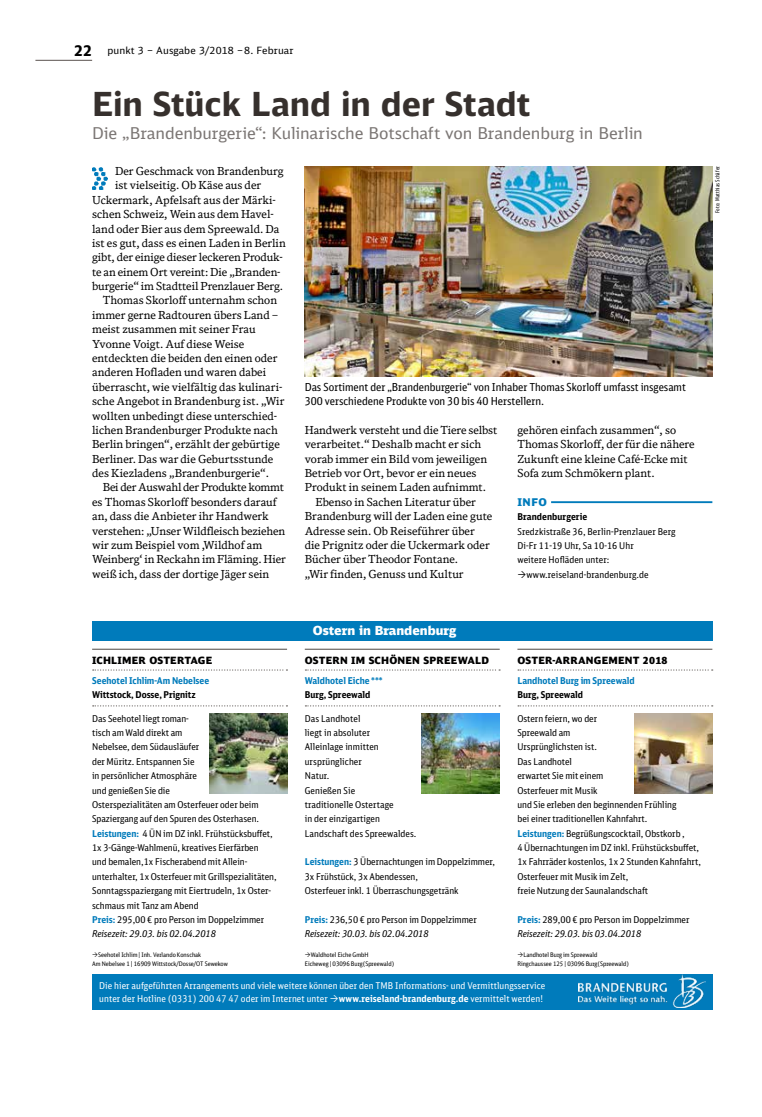
<style>
.page{position:relative;width:762px;height:1117px;background:#fff}
.page>*{position:absolute;margin:0;border:0;box-sizing:border-box;transform-origin:0 0}
.t1{font:700 33.12px "DB Sans Alternate";letter-spacing:-.005em;color:#36302d}
.t2{font:16.25px "DB Sans";letter-spacing:-.005em;color:#7b7674}
.t3{font:900 12.5px "DB Sans";color:#fff}
.t4{font:11px/14.4px "DB News";color:#000}
.t5{font:11px/14.4px "DB Sans Cond";color:#000}
.t6{font:11px "DB News";letter-spacing:-.02em;color:#000}
.t7{font:900 10.62px "DB Sans";color:#007bbb}
.t8{font:900 10px "DB Sans";letter-spacing:.02em;color:#000}
.t9{font:10px "DB Sans";letter-spacing:.01em;color:#000}
.t10{font:9.38px/14.4px "DB Sans Cond";color:#000}
.t11{font:9.38px/12.5px "DB Sans Cond";letter-spacing:.01em;color:#fff}
.t12{font:700 9.38px/14.4px "DB Sans Cond";color:#007bbb}
.t13{font:700 9.38px "DB Sans Cond";letter-spacing:.01em;color:#000}
.t14{font:6.25px/8.8px "DB Sans Cond";color:#000}
.t15{font:5.62px "DB Sans Comp";letter-spacing:.01em;color:#000}
.s1{font-weight:700;font-size:15px}
.s2{color:#000}
.s3{font-weight:700;color:#007bbb}
.s4{font-style:italic}
.s5{font-weight:700}
</style>
<div class="page">
<hr style="left:35px;top:60px;width:57px;height:1px;background:#5a534f">
<div style="left:92px;top:620px;width:620px;height:20px;background:#007bbb"></div>
<div style="left:92px;top:973px;width:620px;height:36px;background:#007bbb"></div>
<img style="left:579px;top:974px;width:127px;height:32px">
<hr style="left:92px;top:648px;width:195px;height:1px;background:#716c69">
<svg style="left:93px;top:669px;width:194px;height:1px"></svg>
<svg style="left:93px;top:705px;width:194px;height:1px"></svg>
<hr style="left:305px;top:648px;width:195px;height:1px;background:#716c69">
<svg style="left:305px;top:669px;width:195px;height:1px"></svg>
<svg style="left:305px;top:705px;width:195px;height:1px"></svg>
<hr style="left:517px;top:648px;width:195px;height:1px;background:#716c69">
<svg style="left:518px;top:669px;width:195px;height:1px"></svg>
<svg style="left:518px;top:705px;width:195px;height:1px"></svg>
<img style="left:209px;top:713px;width:78px;height:80px">
<img style="left:422px;top:713px;width:78px;height:80px">
<img style="left:634px;top:713px;width:78px;height:80px">
<hr style="left:551px;top:501px;width:161px;height:2px;background:#007bbb">
<img style="left:92px;top:167px;width:16px;height:22px">
<img style="left:305px;top:166px;width:407px;height:210px">
<p class="t9" style="left:74px;top:44px;width:221px"><span class="s1">22</span> punkt 3 – Ausgabe 3/2018 – 8. Februar</p>
<p class="t1" style="left:92px;top:83px;width:440px">Ein Stück Land in der Stadt</p>
<p class="t2" style="left:92px;top:123px;width:552px">Die „Brandenburgerie“: Kulinarische Botschaft von Brandenburg in Berlin</p>
<p class="t4" style="left:115px;top:164px;width:170px">Der Geschmack von Brandenburg</p>
<p class="t4" style="left:115px;top:178px;width:148px">ist vielseitig. Ob Käse aus der</p>
<p class="t4" style="left:92px;top:192px;width:185px">Uckermark, Apfelsaft aus der Märki-</p>
<p class="t4" style="left:92px;top:207px;width:183px">schen Schweiz, Wein aus dem Havel-</p>
<p class="t4" style="left:92px;top:221px;width:189px">land oder Bier aus dem Spreewald. Da</p>
<p class="t4" style="left:92px;top:235px;width:195px">ist es gut, dass es einen Laden in Berlin</p>
<p class="t4" style="left:92px;top:250px;width:192px">gibt, der einige dieser leckeren Produk-</p>
<p class="t4" style="left:92px;top:264px;width:190px">te an einem Ort vereint: Die „Branden-</p>
<p class="t4" style="left:92px;top:279px;width:193px">burgerie“ im Stadtteil Prenzlauer Berg.</p>
<p class="t4" style="left:103px;top:293px;width:176px">Thomas Skorloff unternahm schon</p>
<p class="t4" style="left:92px;top:307px;width:188px">immer gerne Radtouren übers Land –</p>
<p class="t4" style="left:92px;top:322px;width:165px">meist zusammen mit seiner Frau</p>
<p class="t4" style="left:92px;top:336px;width:154px">Yvonne Voigt. Auf diese Weise</p>
<p class="t4" style="left:92px;top:350px;width:187px">entdeckten die beiden den einen oder</p>
<p class="t4" style="left:92px;top:365px;width:175px">anderen Hofladen und waren dabei</p>
<p class="t4" style="left:92px;top:379px;width:192px">überrascht, wie vielfältig das kulinari-</p>
<p class="t4" style="left:92px;top:394px;width:194px">sche Angebot in Brandenburg ist. „Wir</p>
<p class="t4" style="left:92px;top:408px;width:187px">wollten unbedingt diese unterschied-</p>
<p class="t4" style="left:92px;top:422px;width:187px">lichen Brandenburger Produkte nach</p>
<p class="t4" style="left:92px;top:437px;width:189px">Berlin bringen“, erzählt der gebürtige</p>
<p class="t4" style="left:92px;top:451px;width:183px">Berliner. Das war die Geburtsstunde</p>
<p class="t4" style="left:92px;top:465px;width:178px">des Kiezladens „Brandenburgerie“.</p>
<p class="t6" style="left:103px;top:480px;width:183px">Bei der Auswahl der Produkte kommt</p>
<p class="t4" style="left:92px;top:494px;width:186px">es Thomas Skorloff besonders darauf</p>
<p class="t4" style="left:92px;top:509px;width:178px">an, dass die Anbieter ihr Handwerk</p>
<p class="t4" style="left:92px;top:523px;width:195px">verstehen: „Unser Wildfleisch beziehen</p>
<p class="t4" style="left:92px;top:537px;width:172px">wir zum Beispiel vom ,Wildhof am</p>
<p class="t4" style="left:92px;top:552px;width:195px">Weinberg‘ in Reckahn im Fläming. Hier</p>
<p class="t4" style="left:92px;top:566px;width:179px">weiß ich, dass der dortige Jäger sein</p>
<p class="t5" style="left:305px;top:379px;width:382px">Das Sortiment der „Brandenburgerie“ von Inhaber Thomas Skorloff umfasst insgesamt<br>300 verschiedene Produkte von 30 bis 40 Herstellern.</p>
<p class="t4" style="left:517px;top:422px;width:179px">gehören einfach zusammen“, so<br>Thomas Skorloff, der für die nähere<br>Zukunft eine kleine Café-Ecke mit<br>Sofa zum Schmökern plant.</p>
<p class="t7" style="left:517px;top:495px;width:31px">INFO</p>
<p class="t13" style="left:517px;top:511px;width:71px">Brandenburgerie</p>
<p class="t10" style="left:517px;top:523px;width:160px">Sredzkistraße 36, Berlin-Prenzlauer Berg</p>
<p class="t10" style="left:517px;top:538px;width:118px">Di-Fr 11-19 Uhr, Sa 10-16 Uhr</p>
<p class="t10" style="left:517px;top:552px;width:94px">weitere Hofläden unter:</p>
<p class="t10" style="left:526px;top:567px;width:124px">www.reiseland-brandenburg.de</p>
<p class="t4" style="left:305px;top:422px;width:194px">Handwerk versteht und die Tiere selbst</p>
<p class="t4" style="left:305px;top:437px;width:178px">verarbeitet.“ Deshalb macht er sich</p>
<p class="t4" style="left:305px;top:451px;width:184px">vorab immer ein Bild vom jeweiligen</p>
<p class="t4" style="left:305px;top:465px;width:173px">Betrieb vor Ort, bevor er ein neues</p>
<p class="t4" style="left:305px;top:480px;width:183px">Produkt in seinem Laden aufnimmt.</p>
<p class="t4" style="left:315px;top:494px;width:162px">Ebenso in Sachen Literatur über</p>
<p class="t4" style="left:305px;top:509px;width:189px">Brandenburg will der Laden eine gute</p>
<p class="t4" style="left:305px;top:523px;width:172px">Adresse sein. Ob Reiseführer über</p>
<p class="t4" style="left:305px;top:537px;width:187px">die Prignitz oder die Uckermark oder</p>
<p class="t4" style="left:305px;top:552px;width:155px">Bücher über Theodor Fontane.</p>
<p class="t4" style="left:305px;top:566px;width:160px">„Wir finden, Genuss und Kultur</p>
<p class="t15" style="left:714px;top:213px;width:48px;rotate:-90deg">Foto: Matthias Schäfer</p>
<p class="t8" style="left:92px;top:654px;width:122px">ICHLIMER OSTERTAGE</p>
<p class="t12" style="left:92px;top:672px;width:119px">Seehotel Ichlim-Am Nebelsee<br><span class="s2">Wittstock, Dosse, Prignitz</span></p>
<p class="t10" style="left:92px;top:710px;width:186px">Das Seehotel liegt roman-<br>tisch am Wald direkt am<br>Nebelsee, dem Südausläufer<br>der Müritz. Entspannen Sie<br>in persönlicher Atmosphäre<br>und genießen Sie die<br>Osterspezialitäten am Osterfeuer oder beim Spaziergang auf den Spuren des Osterhasen.<br><span class="s3">Leistungen:</span> 4 ÜN im DZ inkl. Frühstücksbuffet, 1x 3-Gänge-Wahlmenü, kreatives Eierfärben<br>und bemalen,1x Fischerabend mit Allein&shy;unterhalter, 1x Osterfeuer mit Grillspezialitäten, Sonntagsspaziergang mit Eiertrudeln, 1x Oster&shy;schmaus mit Tanz am Abend<br><span class="s3">Preis:</span> 295,00 € pro Person im Doppelzimmer <span class="s4">Reisezeit: 29.03. bis 02.04.2018</span></p>
<p class="t14" style="left:92px;top:949px;width:137px;text-indent:6px">Seehotel Ichlim | Inh. Verlando Konschak<br>Am Nebelsee 1 | 16909 Wittstock/Dosse/OT Sewekow</p>
<p class="t3" style="left:313px;top:622px;width:145px">Ostern in Brandenburg</p>
<p class="t8" style="left:305px;top:654px;width:186px">OSTERN IM SCHÖNEN SPREEWALD</p>
<p class="t12" style="left:305px;top:672px;width:79px">Waldhotel Eiche ***<br><span class="s2">Burg, Spreewald</span></p>
<p class="t10" style="left:305px;top:710px;width:113px">Das Landhotel<br>liegt in absoluter<br>Alleinlage inmitten ursprünglicher<br>Natur.<br>Genießen Sie<br>traditionelle Ostertage<br>in der einzigartigen<br>Landschaft des Spreewaldes.</p>
<p class="t10" style="left:305px;top:854px;width:192px"><span class="s3">Leistungen:</span> 3 Übernachtungen im Doppelzimmer,<br>3x Frühstück, 3x Abendessen,<br>Osterfeuer inkl. 1 Überraschungsgetränk</p>
<p class="t10" style="left:305px;top:912px;width:174px"><span class="s3">Preis:</span> 236,50 € pro Person im Doppelzimmer<br><span class="s4">Reisezeit: 30.03. bis 02.04.2018</span></p>
<p class="t14" style="left:305px;top:949px;width:91px;text-indent:6px">Waldhotel Eiche GmbH<br>Eicheweg | 03096 Burg(Spreewald)</p>
<p class="t8" style="left:517px;top:654px;width:152px">OSTER-ARRANGEMENT 2018</p>
<p class="t12" style="left:517px;top:672px;width:119px">Landhotel Burg im Spreewald<br><span class="s2">Burg, Spreewald</span></p>
<p class="t10" style="left:517px;top:710px;width:185px">Ostern feiern, wo der<br>Spreewald am<br>Ursprünglichsten ist.<br>Das Landhotel<br>erwartet Sie mit einem<br>Osterfeuer mit Musik<br>und Sie erleben den beginnenden Frühling<br>bei einer traditionellen Kahnfahrt.<br><span class="s3">Leistungen:</span> Begrüßungscocktail, Obstkorb ,<br>4 Übernachtungen im DZ inkl. Frühstücksbuffet,<br>1x Fahrräder kostenlos, 1x 2 Stunden Kahnfahrt,<br>Osterfeuer mit Musik im Zelt,<br>freie Nutzung der Saunalandschaft</p>
<p class="t10" style="left:517px;top:912px;width:174px"><span class="s3">Preis:</span> 289,00 € pro Person im Doppelzimmer<br><span class="s4">Reisezeit: 29.03. bis 03.04.2018</span></p>
<p class="t14" style="left:517px;top:949px;width:113px;text-indent:6px">Landhotel Burg im Spreewald<br>Ringchaussee 125 | 03096 Burg(Spreewald)</p>
<p class="t11" style="left:99px;top:978px;width:448px">Die hier aufgeführten Arrangements und viele weitere können über den TMB Informations- und Vermittlungsservice unter der Hotline (0331) 200 47 47 oder im Internet unter <span class="s5">www.reiseland-brandenburg.de</span> vermittelt werden!</p>
</div>
